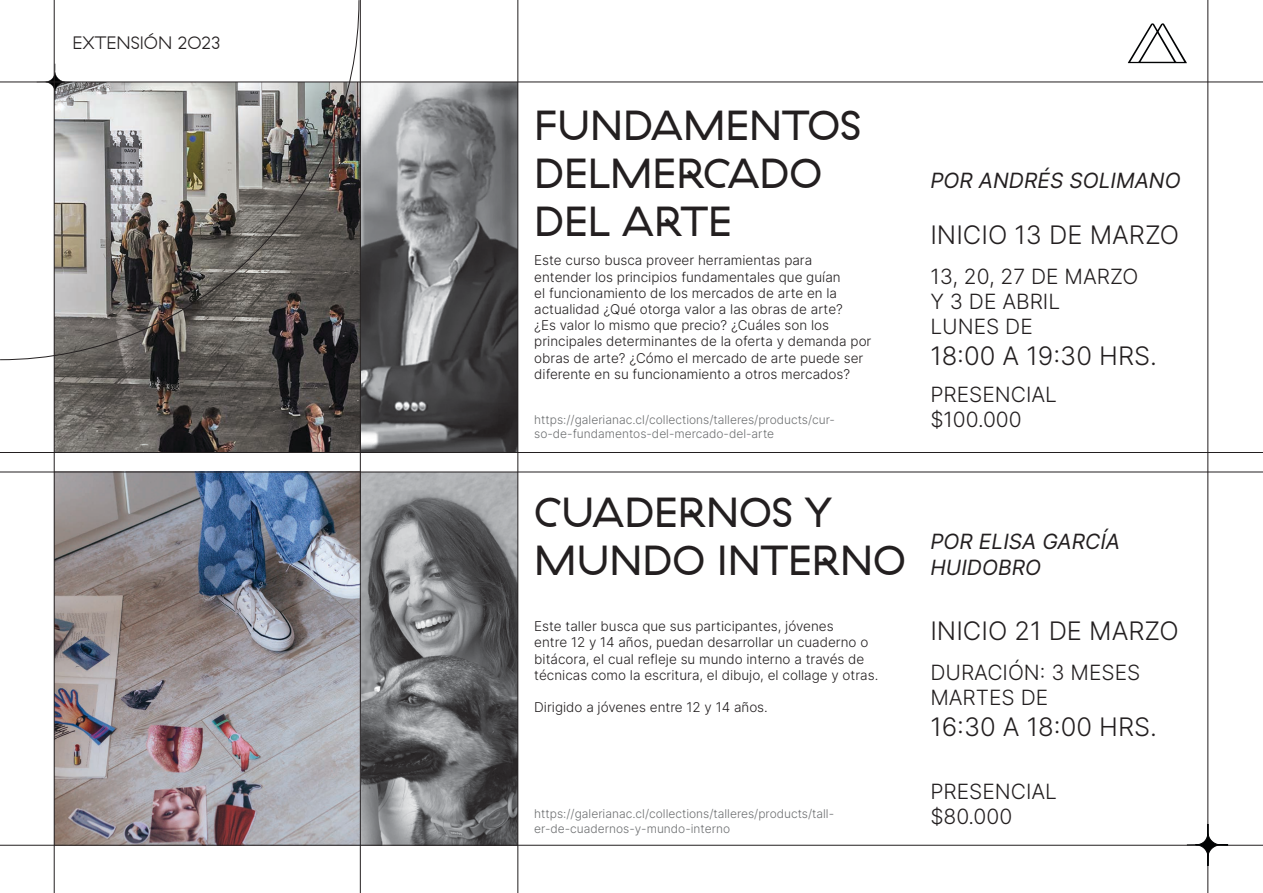
<style>
.page{position:relative;width:1263px;height:893px;background:#fff}
.page>*{position:absolute;margin:0;border:0;box-sizing:border-box;transform-origin:0 0}
.t1{font:42px "GT Haptik";color:#231f20}
.t2{font:300 25.5px "Inter";color:#231f20}
.t3{font:300 21px "Inter";color:#231f20}
.t4{font:italic 21px "Inter";color:#231f20}
.t5{font:300 18px "GT Haptik";color:#231f20}
.t6{font:300 13.5px/16.2px "Inter";color:#231f20}
.t7{font:300 12px/14.4px "Inter";color:#6d6f71}
</style>
<div class="page">
<img style="left:361px;top:83px;width:156px;height:369px">
<img style="left:361px;top:473px;width:156px;height:372px">
<svg style="left:55px;top:360px;width:305px;height:92px;background:#524e4b"></svg>
<img style="left:55px;top:473px;width:305px;height:372px">
<svg style="left:1128px;top:23px;width:59px;height:40px"></svg>
<hr style="left:360px;top:0;width:1px;height:893px;background:#231f20">
<hr style="left:517px;top:0;width:1px;height:893px;background:#231f20">
<hr style="left:0;top:82px;width:1263px;height:1px;background:#231f20">
<hr style="left:0;top:452px;width:1263px;height:1px;background:#231f20">
<hr style="left:0;top:472px;width:1263px;height:1px;background:#231f20">
<hr style="left:0;top:845px;width:1263px;height:1px;background:#231f20">
<hr style="left:54px;top:0;width:1px;height:893px;background:#231f20">
<hr style="left:1207px;top:0;width:1px;height:893px;background:#231f20">
<svg style="left:1187px;top:824px;width:41px;height:53px"></svg>
<svg style="left:0;top:0;width:360px;height:360px"></svg>
<p class="t5" style="left:72px;top:33px;width:149px">EXTENSIÓN 2O23</p>
<p class="t1" style="left:534px;top:101px;width:329px">FUNDAMENTOS</p>
<p class="t1" style="left:534px;top:149px;width:289px">DELMERCADO</p>
<p class="t1" style="left:534px;top:197px;width:199px">DEL ARTE</p>
<p class="t6" style="left:534px;top:252px;width:339px">Este curso busca proveer herramientas para entender los principios fundamentales que guían<br>el funcionamiento de los mercados de arte en la actualidad ¿Qué otorga valor a las obras de arte?<br>¿Es valor lo mismo que precio? ¿Cuáles son los principales determinantes de la oferta y demanda por obras de arte? ¿Cómo el mercado de arte puede ser diferente en su funcionamiento a otros mercados?</p>
<p class="t7" style="left:534px;top:412px;width:302px">https://galerianac.cl/collections/talleres/products/cur&shy;so-de-fundamentos-del-mercado-del-arte</p>
<p class="t1" style="left:534px;top:488px;width:299px">CUADERNOS Y</p>
<p class="t1" style="left:534px;top:536px;width:373px">MUNDO INTERNO</p>
<p class="t6" style="left:534px;top:618px;width:346px">Este taller busca que sus participantes, jóvenes<br>entre 12 y 14 años, puedan desarrollar un cuaderno o bitácora, el cual refleje su mundo interno a través de técnicas como la escritura, el dibujo, el collage y otras.</p>
<p class="t6" style="left:534px;top:699px;width:235px">Dirigido a jóvenes entre 12 y 14 años.</p>
<p class="t7" style="left:534px;top:806px;width:301px">https://galerianac.cl/collections/talleres/products/tall&shy;er-de-cuadernos-y-mundo-interno</p>
<p class="t4" style="left:930px;top:165px;width:252px">POR ANDRÉS SOLIMANO</p>
<p class="t2" style="left:930px;top:216px;width:250px">INICIO 13 DE MARZO</p>
<p class="t3" style="left:930px;top:261px;width:209px">13, 20, 27 DE MARZO</p>
<p class="t3" style="left:930px;top:286px;width:131px">Y 3 DE ABRIL</p>
<p class="t3" style="left:930px;top:311px;width:104px">LUNES DE</p>
<p class="t2" style="left:930px;top:337px;width:228px">18:00 A 19:30 HRS.</p>
<p class="t3" style="left:930px;top:379px;width:128px">PRESENCIAL</p>
<p class="t3" style="left:930px;top:404px;width:93px">$100.000</p>
<p class="t4" style="left:930px;top:526px;width:191px">POR ELISA GARCÍA</p>
<p class="t4" style="left:930px;top:552px;width:112px">HUIDOBRO</p>
<p class="t2" style="left:930px;top:612px;width:250px">INICIO 21 DE MARZO</p>
<p class="t3" style="left:930px;top:657px;width:212px">DURACIÓN: 3 MESES</p>
<p class="t3" style="left:930px;top:682px;width:119px">MARTES DE</p>
<p class="t2" style="left:930px;top:708px;width:228px">16:30 A 18:00 HRS.</p>
<p class="t3" style="left:930px;top:776px;width:128px">PRESENCIAL</p>
<p class="t3" style="left:930px;top:801px;width:83px">$80.000</p>
</div>
